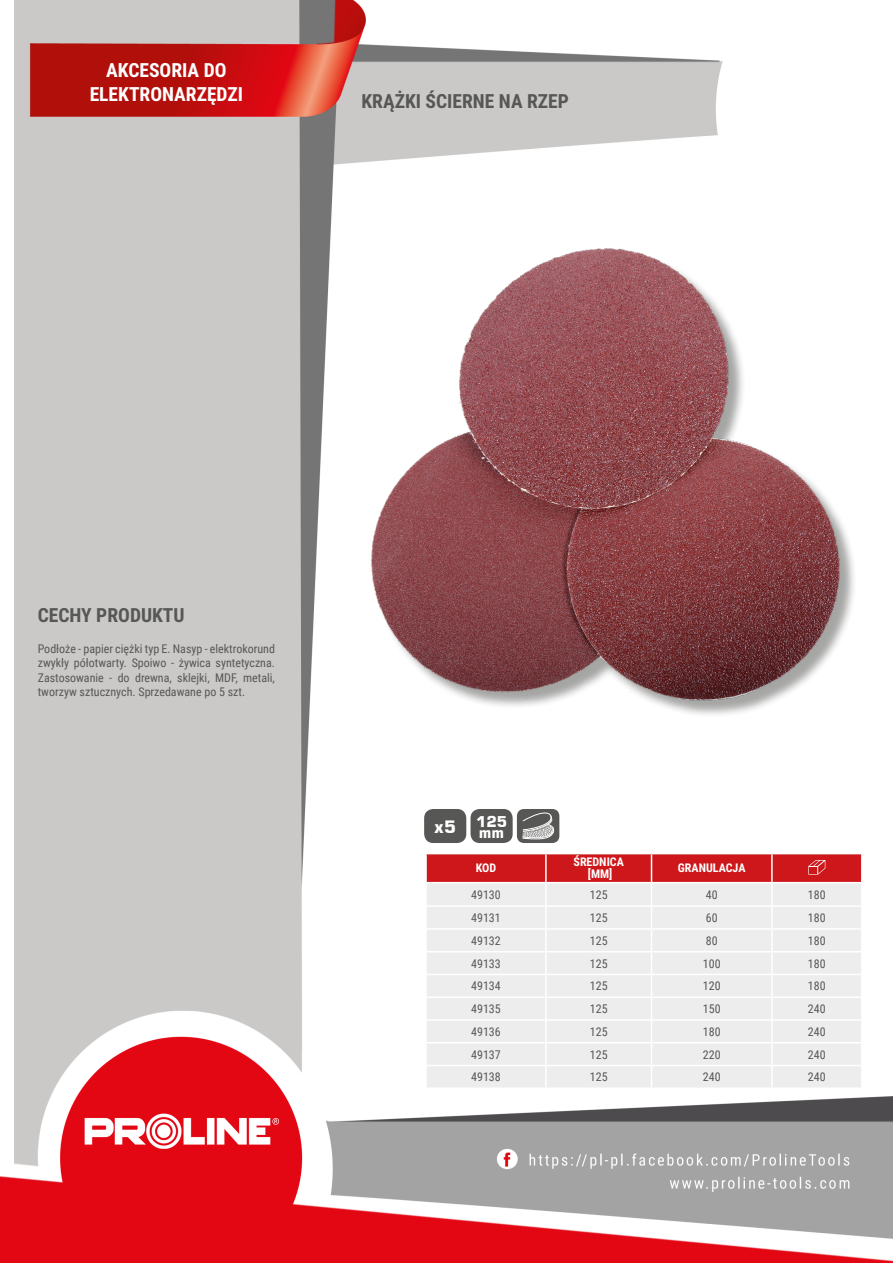
<style>
.page{position:relative;width:893px;height:1263px;background:#fff}
.page>*{position:absolute;margin:0;border:0;box-sizing:border-box;transform-origin:0 0}
.NagĹ_Ăłwek{font:700 19.5px/23.4px "Roboto Condensed";color:#fff;text-align:center}
.Lewo_bez_dzielenia{font:700 19.5px "Roboto Condensed";color:#575756}
.MateriaĹ__CECHY{font:700 19.5px "Roboto Condensed";color:#575756}
.t1{font:700 17.1px "Square 721 BT";color:#fff}
.t2{font:700 14.85px/10.4px "Square 721 BT";color:#fff}
.Opisy{font:12px/14.4px "Roboto Condensed";color:#575756;text-align:justify}
.Center{font:12px "Roboto Condensed";color:#575756}
.Indeks{font:12px "Roboto Condensed";color:#575756}
.Ĺšrodek_bez_dzieleni{font:700 12px "Roboto Condensed";color:#fff}
.Ĺšrodek__wymuszenie{font:700 12px "Roboto Condensed";color:#fff}
.Tabelka_nagĹ_Ăłwek{font:700 12px "Roboto Condensed";color:#fff}
</style>
<div class="page">
<img style="left:0;top:0;width:893px;height:1263px">
<div style="left:374px;top:252px;width:483px;height:466px;background:#1d1d1b;opacity:.4"></div>
<img style="left:371px;top:249px;width:475px;height:454px">
<hr style="left:425px;top:854px;width:2px;height:28px;background:#fff">
<hr style="left:425px;top:883px;width:2px;height:22px;background:#fff">
<hr style="left:425px;top:907px;width:2px;height:21px;background:#fff">
<hr style="left:425px;top:930px;width:2px;height:21px;background:#fff">
<hr style="left:425px;top:952px;width:2px;height:22px;background:#fff">
<hr style="left:425px;top:975px;width:2px;height:21px;background:#fff">
<hr style="left:425px;top:998px;width:2px;height:21px;background:#fff">
<hr style="left:425px;top:1021px;width:2px;height:21px;background:#fff">
<hr style="left:425px;top:1043px;width:2px;height:22px;background:#fff">
<hr style="left:425px;top:1066px;width:2px;height:21px;background:#fff">
<hr style="left:772px;top:853px;width:91px;height:1px;background:#fff">
<hr style="left:425px;top:853px;width:121px;height:1px;background:#fff">
<hr style="left:425px;top:882px;width:121px;height:1px;background:#fff">
<hr style="left:772px;top:882px;width:91px;height:1px;background:#fff">
<hr style="left:425px;top:905px;width:121px;height:2px;background:#fff">
<hr style="left:772px;top:905px;width:91px;height:2px;background:#fff">
<hr style="left:425px;top:928px;width:121px;height:2px;background:#fff">
<hr style="left:772px;top:928px;width:91px;height:2px;background:#fff">
<hr style="left:425px;top:951px;width:121px;height:1px;background:#fff">
<hr style="left:772px;top:951px;width:91px;height:1px;background:#fff">
<hr style="left:425px;top:974px;width:121px;height:1px;background:#fff">
<hr style="left:772px;top:974px;width:91px;height:1px;background:#fff">
<hr style="left:425px;top:996px;width:121px;height:2px;background:#fff">
<hr style="left:772px;top:996px;width:91px;height:2px;background:#fff">
<hr style="left:425px;top:1019px;width:121px;height:2px;background:#fff">
<hr style="left:772px;top:1019px;width:91px;height:2px;background:#fff">
<hr style="left:425px;top:1042px;width:121px;height:1px;background:#fff">
<hr style="left:772px;top:1042px;width:91px;height:1px;background:#fff">
<hr style="left:425px;top:1065px;width:121px;height:1px;background:#fff">
<hr style="left:772px;top:1065px;width:91px;height:1px;background:#fff">
<hr style="left:425px;top:1087px;width:121px;height:2px;background:#fff">
<hr style="left:546px;top:1087px;width:105px;height:2px;background:#fff">
<hr style="left:651px;top:1087px;width:121px;height:2px;background:#fff">
<hr style="left:772px;top:1087px;width:91px;height:2px;background:#fff">
<svg style="left:426px;top:853px;width:436px;height:234px;background:#ead5d6"></svg>
<div style="left:425px;top:810px;width:41px;height:32px;background:#575756;border-radius:8px"></div>
<div style="left:424px;top:809px;width:42px;height:34px;border:1px solid #575756;border-radius:8px"></div>
<div style="left:471px;top:810px;width:41px;height:32px;background:#575756;border-radius:8px"></div>
<div style="left:470px;top:809px;width:43px;height:34px;border:1px solid #575756;border-radius:8px"></div>
<div style="left:517px;top:809px;width:42px;height:34px;background:#575756;border-radius:7px"></div>
<svg style="left:522px;top:809px;width:36px;height:32px"></svg>
<p class="NagĹ_Ăłwek" style="left:90px;top:58px;width:155px">AKCESORIA DO<br>ELEKTRONARZĘDZI</p>
<p class="Lewo_bez_dzielenia" style="left:361px;top:88px;width:209px">KRĄŻKI ŚCIERNE NA RZEP</p>
<p class="MateriaĹ__CECHY" style="left:38px;top:601px;width:148px">CECHY PRODUKTU</p>
<p class="Opisy" style="left:38px;top:641px;width:239px">Podłoże - papier ciężki typ E. Nasyp - elektrokorund zwykły półotwarty. Spoiwo - żywica syntetyczna.<br>Zastosowanie - do drewna, sklejki, MDF, metali, tworzyw sztucznych. Sprzedawane po 5 szt.</p>
<p class="t1" style="left:434px;top:816px;width:23px">x5</p>
<p class="t2" style="left:476px;top:816px;width:33px">125 mm</p>
<p class="Tabelka_nagĹ_Ăłwek" style="left:476px;top:860px;width:22px">KOD</p>
<p class="Ĺšrodek_bez_dzieleni" style="left:573px;top:854px;width:52px">ŚREDNICA</p>
<p class="Ĺšrodek__wymuszenie" style="left:588px;top:866px;width:26px">[MM]</p>
<p class="Ĺšrodek_bez_dzieleni" style="left:678px;top:860px;width:69px">GRANULACJA</p>
<p class="Indeks" style="left:471px;top:886px;width:31px">49130</p>
<p class="Center" style="left:590px;top:886px;width:19px">125</p>
<p class="Center" style="left:706px;top:886px;width:13px">40</p>
<p class="Center" style="left:808px;top:886px;width:19px">180</p>
<p class="Indeks" style="left:471px;top:909px;width:31px">49131</p>
<p class="Center" style="left:590px;top:909px;width:19px">125</p>
<p class="Center" style="left:706px;top:909px;width:13px">60</p>
<p class="Center" style="left:808px;top:909px;width:19px">180</p>
<p class="Indeks" style="left:471px;top:932px;width:31px">49132</p>
<p class="Center" style="left:590px;top:932px;width:19px">125</p>
<p class="Center" style="left:706px;top:932px;width:13px">80</p>
<p class="Center" style="left:808px;top:932px;width:19px">180</p>
<p class="Indeks" style="left:471px;top:955px;width:31px">49133</p>
<p class="Center" style="left:590px;top:955px;width:19px">125</p>
<p class="Center" style="left:703px;top:955px;width:19px">100</p>
<p class="Center" style="left:808px;top:955px;width:19px">180</p>
<p class="Indeks" style="left:471px;top:978px;width:31px">49134</p>
<p class="Center" style="left:590px;top:978px;width:19px">125</p>
<p class="Center" style="left:703px;top:978px;width:19px">120</p>
<p class="Center" style="left:808px;top:978px;width:19px">180</p>
<p class="Indeks" style="left:471px;top:1000px;width:31px">49135</p>
<p class="Center" style="left:590px;top:1000px;width:19px">125</p>
<p class="Center" style="left:703px;top:1000px;width:19px">150</p>
<p class="Center" style="left:808px;top:1000px;width:19px">240</p>
<p class="Indeks" style="left:471px;top:1023px;width:31px">49136</p>
<p class="Center" style="left:590px;top:1023px;width:19px">125</p>
<p class="Center" style="left:703px;top:1023px;width:19px">180</p>
<p class="Center" style="left:808px;top:1023px;width:19px">240</p>
<p class="Indeks" style="left:471px;top:1046px;width:31px">49137</p>
<p class="Center" style="left:590px;top:1046px;width:19px">125</p>
<p class="Center" style="left:703px;top:1046px;width:19px">220</p>
<p class="Center" style="left:808px;top:1046px;width:19px">240</p>
<p class="Indeks" style="left:471px;top:1069px;width:31px">49138</p>
<p class="Center" style="left:590px;top:1069px;width:19px">125</p>
<p class="Center" style="left:703px;top:1069px;width:19px">240</p>
<p class="Center" style="left:808px;top:1069px;width:19px">240</p>
</div>
